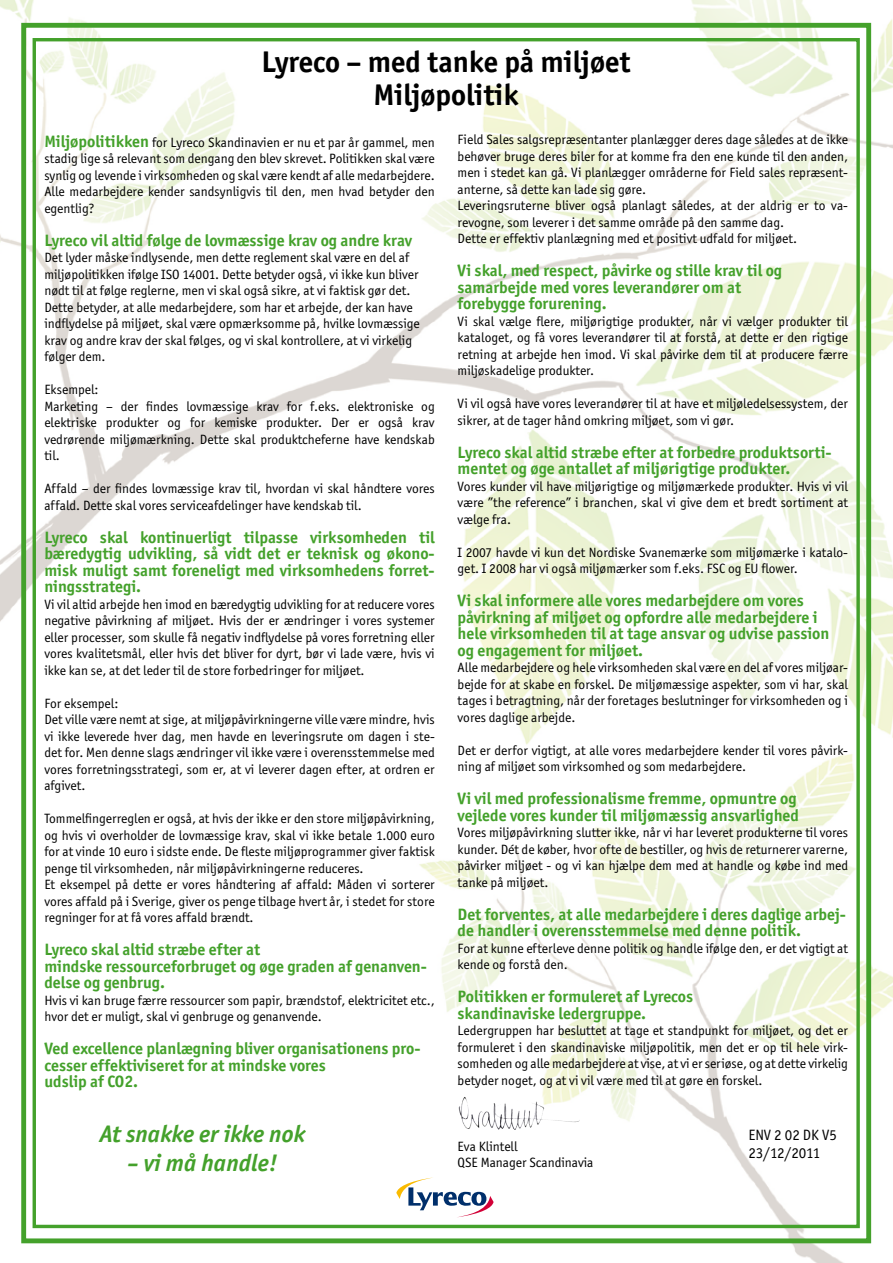
<style>
.page{position:relative;width:893px;height:1263px;background:#fff}
.page>*{position:absolute;margin:0;border:0;box-sizing:border-box;transform-origin:0 0}
.t1{font:700 30px/32.7px "Officina Sans ITC Std";color:#000;text-align:center}
.t2{font:italic 700 24px "Officina Sans ITC Std";color:#44a12b}
.t3{font:700 16.5px/16.5px "Officina Sans ITC Std";color:#44a12b}
.t4{font:15px/18px "Officina Sans ITC Std";color:#000}
.t5{font:13.5px/16.5px "Officina Sans ITC Std";color:#000}
.s1{font-weight:700;font-size:16.5px;color:#44a12b}
</style>
<div class="page">
<img style="left:0;top:0;width:893px;height:1263px">
<div style="left:21px;top:23px;width:850px;height:1220px;border:5px solid #44a12b"></div>
<svg style="left:396px;top:1177px;width:98px;height:40px"></svg>
<img style="left:459px;top:1097px;width:24px;height:32px">
<h1 class="t1" style="left:261px;top:45px;width:371px">Lyreco – med tanke på miljøet<br>Miljøpolitik</h1>
<p class="t5" style="left:44px;top:134px;width:392px;text-align:justify"><span class="s1">Miljøpolitikken</span> for Lyreco Skandinavien er nu et par år gammel, men stadig lige så relevant som dengang den blev skrevet. Politikken skal være synlig og levende i virksomheden og skal være kendt af alle medarbejdere.<br>Alle medarbejdere kender sandsynligvis til den, men hvad betyder den egentlig?</p>
<p class="t3" style="left:44px;top:232px;width:369px">Lyreco vil altid følge de lovmæssige krav og andre krav</p>
<p class="t5" style="left:44px;top:249px;width:377px">Det lyder måske indlysende, men dette reglement skal være en del af miljøpolitikken ifølge ISO 14001. Dette betyder også, vi ikke kun bliver nødt til at følge reglerne, men vi skal også sikre, at vi faktisk gør det.<br>Dette betyder, at alle medarbejdere, som har et arbejde, der kan have indflydelse på miljøet, skal være opmærksomme på, hvilke lovmæssige krav og andre krav der skal følges, og vi skal kontrollere, at vi virkelig følger dem.</p>
<p class="t5" style="left:44px;top:381px;width:392px">Eksempel:<br>Marketing – der findes lovmæssige krav for f.eks. elektroniske og elektriske produkter og for kemiske produkter. Der er også krav vedrørende miljømærkning. Dette skal produktcheferne have kendskab til.</p>
<p class="t5" style="left:44px;top:480px;width:392px">Affald – der findes lovmæssige krav til, hvordan vi skal håndtere vores affald. Dette skal vores serviceafdelinger have kendskab til.</p>
<p class="t3" style="left:44px;top:529px;width:392px;text-align:justify">Lyreco skal kontinuerligt tilpasse virksomheden til bæredygtig udvikling, så vidt det er teknisk og økono&shy;misk muligt samt foreneligt med virksomhedens forret&shy;ningsstrategi.</p>
<p class="t5" style="left:44px;top:596px;width:392px;text-align:justify">Vi vil altid arbejde hen imod en bæredygtig udvikling for at reducere vores negative påvirkning af miljøet. Hvis der er ændringer i vores systemer eller processer, som skulle få negativ indflydelse på vores forretning eller vores kvalitetsmål, eller hvis det bliver for dyrt, bør vi lade være, hvis vi ikke kan se, at det leder til de store forbedringer for miljøet.</p>
<p class="t5" style="left:44px;top:695px;width:392px">For eksempel:<br>Det ville være nemt at sige, at miljøpåvirkningerne ville være mindre, hvis vi ikke leverede hver dag, men havde en leveringsrute om dagen i ste&shy;det for. Men denne slags ændringer vil ikke være i overensstemmelse med vores forretningsstrategi, som er, at vi leverer dagen efter, at ordren er afgivet.</p>
<p class="t5" style="left:44px;top:810px;width:392px">Tommelfingerreglen er også, at hvis der ikke er den store miljøpåvirkning, og hvis vi overholder de lovmæssige krav, skal vi ikke betale 1.000 euro for at vinde 10 euro i sidste ende. De fleste miljøprogrammer giver faktisk penge til virksomheden, når miljøpåvirkningerne reduceres.<br>Et eksempel på dette er vores håndtering af affald: Måden vi sorterer vores affald på i Sverige, giver os penge tilbage hvert år, i stedet for store regninger for at få vores affald brændt.</p>
<p class="t3" style="left:44px;top:941px;width:384px">Lyreco skal altid stræbe efter at<br>mindske ressourceforbruget og øge graden af genanven&shy;delse og genbrug.</p>
<p class="t5" style="left:44px;top:992px;width:392px">Hvis vi kan bruge færre ressourcer som papir, brændstof, elektricitet etc., hvor det er muligt, skal vi genbruge og genanvende.</p>
<p class="t3" style="left:44px;top:1040px;width:378px">Ved excellence planlægning bliver organisationens pro&shy;cesser effektiviseret for at mindske vores<br>udslip af CO2.</p>
<h2 class="t2" style="left:100px;top:1119px;width:207px">At snakke er ikke nok</h2>
<h2 class="t2" style="left:128px;top:1148px;width:151px">– vi må handle!</h2>
<p class="t5" style="left:458px;top:131px;width:392px">Field Sales salgsrepræsentanter planlægger deres dage således at de ikke behøver bruge deres biler for at komme fra den ene kunde til den anden, men i stedet kan gå. Vi planlægger områderne for Field sales repræsent&shy;anterne, så dette kan lade sig gøre.<br>Leveringsruterne bliver også planlagt således, at der aldrig er to va&shy;revogne, som leverer i det samme område på den samme dag.<br>Dette er effektiv planlægning med et positivt udfald for miljøet.</p>
<p class="t3" style="left:458px;top:262px;width:326px">Vi skal, med respect, påvirke og stille krav til og samarbejde med vores leverandører om at forebygge forurening.</p>
<p class="t5" style="left:458px;top:313px;width:392px;text-align:justify">Vi skal vælge flere, miljørigtige produkter, når vi vælger produkter til kataloget, og få vores leverandører til at forstå, at dette er den rigtige retning at arbejde hen imod. Vi skal påvirke dem til at producere færre miljøskadelige produkter.</p>
<p class="t5" style="left:458px;top:395px;width:392px">Vi vil også have vores leverandører til at have et miljøledelsessystem, der sikrer, at de tager hånd omkring miljøet, som vi gør.</p>
<p class="t3" style="left:458px;top:444px;width:376px">Lyreco skal altid stræbe efter at forbedre produktsorti&shy;mentet og øge antallet af miljørigtige produkter.</p>
<p class="t5" style="left:458px;top:478px;width:392px;text-align:justify">Vores kunder vil have miljørigtige og miljømærkede produkter. Hvis vi vil være ”the reference” i branchen, skal vi give dem et bredt sortiment at vælge fra.</p>
<p class="t5" style="left:458px;top:544px;width:392px">I 2007 havde vi kun det Nordiske Svanemærke som miljømærke i katalo&shy;get. I 2008 har vi også miljømærker som f.eks. FSC og EU flower.</p>
<p class="t3" style="left:458px;top:592px;width:373px">Vi skal informere alle vores medarbejdere om vores påvirkning af miljøet og opfordre alle medarbejdere i hele virksomheden til at tage ansvar og udvise passion og engagement for miljøet.</p>
<p class="t5" style="left:458px;top:659px;width:392px;text-align:justify">Alle medarbejdere og hele virksomheden skal være en del af vores miljøar&shy;bejde for at skabe en forskel. De miljømæssige aspekter, som vi har, skal tages i betragtning, når der foretages beslutninger for virksomheden og i vores daglige arbejde.</p>
<p class="t5" style="left:458px;top:742px;width:392px">Det er derfor vigtigt, at alle vores medarbejdere kender til vores påvirk&shy;ning af miljøet som virksomhed og som medarbejdere.</p>
<p class="t3" style="left:458px;top:790px;width:343px">Vi vil med professionalisme fremme, opmuntre og vejlede vores kunder til miljømæssig ansvarlighed</p>
<p class="t5" style="left:458px;top:824px;width:392px;text-align:justify">Vores miljøpåvirkning slutter ikke, når vi har leveret produkterne til vores kunder. Dét de køber, hvor ofte de bestiller, og hvis de returnerer varerne, påvirker miljøet - og vi kan hjælpe dem med at handle og købe ind med tanke på miljøet.</p>
<p class="t3" style="left:458px;top:906px;width:390px">Det forventes, at alle medarbejdere i deres daglige arbej&shy;de handler i overensstemmelse med denne politik.</p>
<p class="t5" style="left:458px;top:940px;width:392px">For at kunne efterleve denne politik og handle ifølge den, er det vigtigt at kende og forstå den.</p>
<p class="t3" style="left:458px;top:988px;width:237px">Politikken er formuleret af Lyrecos skandinaviske ledergruppe.</p>
<p class="t5" style="left:458px;top:1022px;width:392px;text-align:justify">Ledergruppen har besluttet at tage et standpunkt for miljøet, og det er formuleret i den skandinaviske miljøpolitik, men det er op til hele virk&shy;somheden og alle medarbejdere at vise, at vi er seriøse, og at dette virkelig betyder noget, og at vi vil være med til at gøre en forskel.</p>
<p class="t5" style="left:458px;top:1138px;width:137px">Eva Klintell<br>QSE Manager Scandinavia</p>
<p class="t4" style="left:748px;top:1125px;width:90px">ENV 2 02 DK V5<br>23/12/2011</p>
</div>
